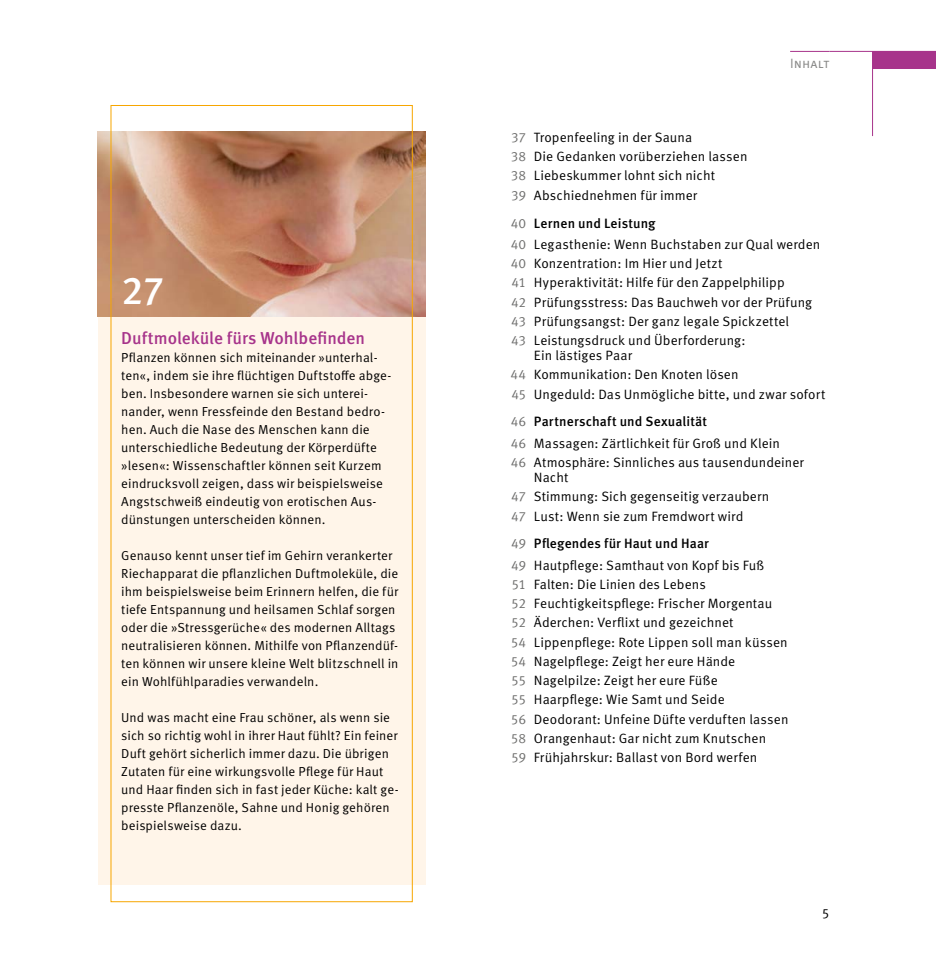
<style>
.page{position:relative;width:936px;height:978px;background:#fff}
.page>*{position:absolute;margin:0;border:0;box-sizing:border-box;transform-origin:0 0}
.t1{font:500 39px "Meta Pro";color:#fff}
.t2{font:500 17.25px "Meta Pro";color:#a7348b}
.t3{font:13.5px/19.2px "Meta Pro";letter-spacing:.01em;color:#000}
.t4{font:13.5px "Meta Pro";letter-spacing:.005em;color:#878786}
.t5{font:13.05px/18px "Meta Pro";letter-spacing:.01em;color:#000}
.s1{color:#6f6f6e}
.s2{font-weight:500}
</style>
<div class="page">
<div style="left:872px;top:51px;width:63px;height:17px;background:#a7348b"></div>
<hr style="left:872px;top:51px;width:1px;height:85px;background:#a7348b">
<hr style="left:829px;top:51px;width:106px;height:1px;background:#a7348b">
<hr style="left:790px;top:51px;width:39px;height:1px;background:#a7348b">
<img style="left:98px;top:131px;width:327px;height:186px">
<div style="left:98px;top:317px;width:327px;height:567px;background:#fff5e9"></div>
<h1 class="t1" style="left:121px;top:266px;width:45px">27</h1>
<p class="t2" style="left:121px;top:327px;width:245px">Duftmoleküle fürs Wohlbefinden</p>
<p class="t5" style="left:121px;top:349px;width:272px">Pflanzen können sich miteinander »unterhal&shy;ten«, indem sie ihre flüchtigen Duftstoffe abge&shy;ben. Insbesondere warnen sie sich unterei&shy;nander, wenn Fressfeinde den Bestand bedro&shy;hen. Auch die Nase des Menschen kann die unterschiedliche Bedeutung der Körperdüfte »lesen«: Wissenschaftler können seit Kurzem eindrucksvoll zeigen, dass wir beispielsweise Angstschweiß eindeutig von erotischen Aus&shy;dünstungen unterscheiden können.</p>
<p class="t5" style="left:121px;top:547px;width:279px">Genauso kennt unser tief im Gehirn verankerter Riechapparat die pflanzlichen Duftmoleküle, die ihm beispielsweise beim Erinnern helfen, die für tiefe Entspannung und heilsamen Schlaf sorgen oder die »Stressgerüche« des modernen Alltags neutralisieren können. Mithilfe von Pflanzendüf&shy;ten können wir unsere kleine Welt blitzschnell in ein Wohlfühlparadies verwandeln.</p>
<p class="t5" style="left:121px;top:709px;width:279px">Und was macht eine Frau schöner, als wenn sie sich so richtig wohl in ihrer Haut fühlt? Ein feiner Duft gehört sicherlich immer dazu. Die übrigen Zutaten für eine wirkungsvolle Pflege für Haut und Haar finden sich in fast jeder Küche: kalt ge&shy;presste Pflanzenöle, Sahne und Honig gehören beispielsweise dazu.</p>
<p class="t4" style="left:790px;top:55px;width:41px">Inhalt</p>
<p class="t3" style="left:510px;top:128px;width:238px"><span class="s1">37</span> Tropenfeeling in der Sauna<br><span class="s1">38</span> Die Gedanken vorüberziehen lassen<br><span class="s1">38</span> Liebeskummer lohnt sich nicht<br><span class="s1">39</span> Abschiednehmen für immer</p>
<p class="t3" style="left:510px;top:213px;width:311px;line-height:21.5px"><span class="s1">40</span> <span class="s2">Lernen und Leistung<br></span><span class="s1">40</span> Legasthenie: Wenn Buchstaben zur Qual werden</p>
<p class="t3" style="left:510px;top:254px;width:303px"><span class="s1">40</span> Konzentration: Im Hier und Jetzt<br><span class="s1">41</span> Hyperaktivität: Hilfe für den Zappelphilipp<br><span class="s1">42</span> Prüfungsstress: Das Bauchweh vor der Prüfung <span class="s1">43</span> Prüfungsangst: Der ganz legale Spickzettel<br><span class="s1">43</span> Leistungsdruck und Überforderung:</p>
<p class="t3" style="left:510px;top:346px;width:316px;text-indent:23px">Ein lästiges Paar<br><span class="s1">44</span> Kommunikation: Den Knoten lösen<br><span class="s1">45</span> Ungeduld: Das Unmögliche bitte, und zwar sofort</p>
<p class="t3" style="left:510px;top:411px;width:271px;line-height:21.5px"><span class="s1">46</span> <span class="s2">Partnerschaft und Sexualität<br></span><span class="s1">46</span> Massagen: Zärtlichkeit für Groß und Klein</p>
<p class="t3" style="left:534px;top:455px;width:272px;line-height:15px;text-indent:-23px"><span class="s1">46</span> Atmosphäre: Sinnliches aus tausendundeiner<br>Nacht</p>
<p class="t3" style="left:511px;top:487px;width:260px"><span class="s1">47</span> Stimmung: Sich gegenseitig verzaubern<br><span class="s1">47</span> Lust: Wenn sie zum Fremdwort wird</p>
<p class="t3" style="left:511px;top:533px;width:255px;line-height:21.5px"><span class="s1">49</span> <span class="s2">Pflegendes für Haut und Haar<br></span><span class="s1">49</span> Hautpflege: Samthaut von Kopf bis Fuß</p>
<p class="t3" style="left:510px;top:575px;width:279px"><span class="s1">51</span> Falten: Die Linien des Lebens<br><span class="s1">52</span> Feuchtigkeitspflege: Frischer Morgentau <span class="s1">52</span> Äderchen: Verflixt und gezeichnet<br><span class="s1">54</span> Lippenpflege: Rote Lippen soll man küssen <span class="s1">54</span> Nagelpflege: Zeigt her eure Hände<br><span class="s1">55</span> Nagelpilze: Zeigt her eure Füße<br><span class="s1">55</span> Haarpflege: Wie Samt und Seide<br><span class="s1">56</span> Deodorant: Unfeine Düfte verduften lassen <span class="s1">58</span> Orangenhaut: Gar nicht zum Knutschen<br><span class="s1">59</span> Frühjahrskur: Ballast von Bord werfen</p>
<p class="t3" style="left:821px;top:904px;width:9px">5</p>
</div>
